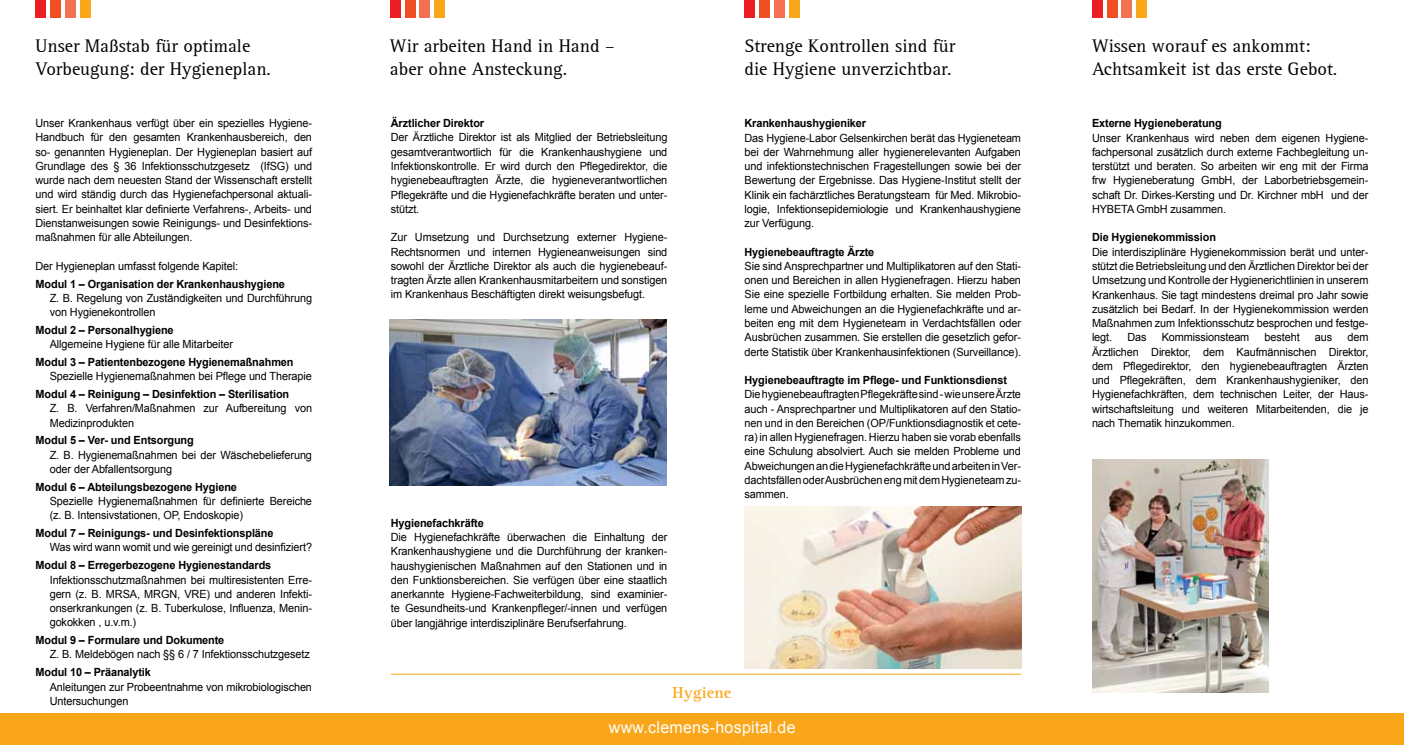
<style>
.page{position:relative;width:1404px;height:745px;background:#fff}
.page>*{position:absolute;margin:0;border:0;box-sizing:border-box;transform-origin:0 0}
.t1{font:18.75px/22.5px "Agfa Rotis Serif";color:#000}
.t2{font:16.25px "Arial";letter-spacing:.02em;color:#fff}
.t3{font:700 16.25px "Agfa Rotis Serif";letter-spacing:.01em;color:#faa61a}
.t4{font:11.25px/14.2px "Arial";letter-spacing:-.01em;color:#000;text-align:justify}
.t5{font:700 11.25px "Arial";letter-spacing:-.01em;color:#000}
</style>
<div class="page">
<div style="left:0;top:712px;width:1403px;height:32px;background:#faa61a"></div>
<div style="left:390px;top:0;width:10px;height:18px;background:#ed1d24"></div>
<div style="left:405px;top:0;width:10px;height:18px;background:#f04e23"></div>
<div style="left:419px;top:0;width:11px;height:18px;background:#f37053"></div>
<div style="left:434px;top:0;width:11px;height:18px;background:#faa61a"></div>
<div style="left:744px;top:0;width:11px;height:18px;background:#ed1d24"></div>
<div style="left:759px;top:0;width:11px;height:18px;background:#f04e23"></div>
<div style="left:774px;top:0;width:10px;height:18px;background:#f37053"></div>
<div style="left:788px;top:0;width:11px;height:18px;background:#faa61a"></div>
<div style="left:36px;top:0;width:10px;height:18px;background:#ed1d24"></div>
<div style="left:50px;top:0;width:11px;height:18px;background:#f04e23"></div>
<div style="left:65px;top:0;width:11px;height:18px;background:#f37053"></div>
<div style="left:80px;top:0;width:10px;height:18px;background:#faa61a"></div>
<div style="left:1091px;top:0;width:11px;height:18px;background:#ed1d24"></div>
<div style="left:1106px;top:0;width:11px;height:18px;background:#f04e23"></div>
<div style="left:1121px;top:0;width:11px;height:18px;background:#f37053"></div>
<div style="left:1136px;top:0;width:10px;height:18px;background:#faa61a"></div>
<hr style="left:391px;top:673px;width:629px;height:1px;background:#faa61a">
<img style="left:390px;top:319px;width:276px;height:166px">
<img style="left:744px;top:506px;width:276px;height:162px">
<img style="left:1092px;top:459px;width:176px;height:233px">
<h1 class="t1" style="left:36px;top:35px;width:237px">Unser Maßstab für optimale<br>Vorbeugung: der Hygieneplan.</h1>
<h1 class="t1" style="left:1091px;top:35px;width:247px">Wissen worauf es ankommt:<br>Achtsamkeit ist das erste Gebot.</h1>
<h1 class="t1" style="left:390px;top:35px;width:226px">Wir arbeiten Hand in Hand – aber ohne Ansteckung.</h1>
<h1 class="t1" style="left:744px;top:35px;width:212px">Strenge Kontrollen sind für die Hygiene unverzichtbar.</h1>
<p class="t4" style="left:36px;top:116px;width:278px">Unser Krankenhaus verfügt über ein spezielles Hygiene-Handbuch für den gesamten Krankenhausbereich, den so- genannten Hygieneplan. Der Hygieneplan basiert auf Grundlage des § 36 Infektionsschutzgesetz (IfSG) und wurde nach dem neuesten Stand der Wissenschaft erstellt und wird ständig durch das Hygienefachpersonal aktuali&shy;siert. Er beinhaltet klar definierte Verfahrens-, Arbeits- und Dienstanweisungen sowie Reinigungs- und Desinfektions&shy;maßnahmen für alle Abteilungen.</p>
<p class="t4" style="left:36px;top:258px;width:204px">Der Hygieneplan umfasst folgende Kapitel:</p>
<p class="t5" style="left:36px;top:276px;width:251px">Modul 1 – Organisation der Krankenhaushygiene</p>
<p class="t4" style="left:50px;top:291px;width:264px">Z. B. Regelung von Zuständigkeiten und Durchführung von Hygienekontrollen</p>
<p class="t5" style="left:36px;top:322px;width:140px">Modul 2 – Personalhygiene</p>
<p class="t4" style="left:50px;top:337px;width:185px">Allgemeine Hygiene für alle Mitarbeiter</p>
<p class="t5" style="left:36px;top:354px;width:259px">Modul 3 – Patientenbezogene Hygienemaßnahmen</p>
<p class="t4" style="left:50px;top:369px;width:264px">Spezielle Hygienemaßnahmen bei Pflege und Therapie</p>
<p class="t5" style="left:36px;top:386px;width:255px">Modul 4 – Reinigung – Desinfektion – Sterilisation</p>
<p class="t4" style="left:50px;top:401px;width:264px">Z. B. Verfahren/Maßnahmen zur Aufbereitung von<br>Medizinprodukten</p>
<p class="t5" style="left:36px;top:432px;width:160px">Modul 5 – Ver- und Entsorgung</p>
<p class="t4" style="left:50px;top:447px;width:264px">Z. B. Hygienemaßnahmen bei der Wäschebelieferung oder der Abfallentsorgung</p>
<p class="t5" style="left:36px;top:479px;width:203px">Modul 6 – Abteilungsbezogene Hygiene</p>
<p class="t4" style="left:50px;top:494px;width:264px">Spezielle Hygienemaßnahmen für definierte Bereiche (z. B. Intensivstationen, OP, Endoskopie)</p>
<p class="t5" style="left:36px;top:525px;width:239px">Modul 7 – Reinigungs- und Desinfektionspläne</p>
<p class="t4" style="left:50px;top:540px;width:264px">Was wird wann womit und wie gereinigt und desinfiziert?</p>
<p class="t5" style="left:36px;top:557px;width:237px">Modul 8 – Erregerbezogene Hygienestandards</p>
<p class="t4" style="left:50px;top:572px;width:264px">Infektionsschutzmaßnahmen bei multiresistenten Erre&shy;gern (z. B. MRSA, MRGN, VRE) und anderen Infekti&shy;onserkrankungen (z. B. Tuberkulose, Influenza, Menin&shy;gokokken , u.v.m.)</p>
<p class="t5" style="left:36px;top:632px;width:190px">Modul 9 – Formulare und Dokumente</p>
<p class="t4" style="left:50px;top:647px;width:262px">Z. B. Meldebögen nach §§ 6 / 7 Infektionsschutzgesetz</p>
<p class="t5" style="left:36px;top:664px;width:117px">Modul 10 – Präanalytik</p>
<p class="t4" style="left:50px;top:679px;width:264px">Anleitungen zur Probeentnahme von mikrobiologischen<br>Untersuchungen</p>
<p class="t5" style="left:391px;top:116px;width:95px">Ärztlicher Direktor</p>
<p class="t4" style="left:391px;top:130px;width:278px">Der Ärztliche Direktor ist als Mitglied der Betriebsleitung gesamtverantwortlich für die Krankenhaushygiene und Infektionskontrolle. Er wird durch den Pflegedirektor, die hygienebeauftragten Ärzte, die hygieneverantwortlichen Pflegekräfte und die Hygienefachkräfte beraten und unter&shy;stützt.</p>
<p class="t4" style="left:391px;top:230px;width:278px">Zur Umsetzung und Durchsetzung externer Hygiene-Rechtsnormen und internen Hygieneanweisungen sind sowohl der Ärztliche Direktor als auch die hygienebeauf&shy;tragten Ärzte allen Krankenhausmitarbeitern und sonstigen im Krankenhaus Beschäftigten direkt weisungsbefugt.</p>
<p class="t5" style="left:391px;top:515px;width:94px">Hygienefachkräfte</p>
<p class="t4" style="left:391px;top:529px;width:278px">Die Hygienefachkräfte überwachen die Einhaltung der Krankenhaushygiene und die Durchführung der kranken&shy;haushygienischen Maßnahmen auf den Stationen und in den Funktionsbereichen. Sie verfügen über eine staatlich anerkannte Hygiene-Fachweiterbildung, sind examinier&shy;te Gesundheits-und Krankenpfleger/-innen und verfügen über langjährige interdisziplinäre Berufserfahrung.</p>
<p class="t5" style="left:744px;top:116px;width:123px">Krankenhaushygieniker</p>
<p class="t4" style="left:744px;top:130px;width:278px">Das Hygiene-Labor Gelsenkirchen berät das Hygieneteam bei der Wahrnehmung aller hygienerelevanten Aufgaben und infektionstechnischen Fragestellungen sowie bei der Bewertung der Ergebnisse. Das Hygiene-Institut stellt der Klinik ein fachärztliches Beratungsteam für Med. Mikrobio&shy;logie, Infektionsepidemiologie und Krankenhaushygiene zur Verfügung.</p>
<p class="t5" style="left:744px;top:244px;width:131px">Hygienebeauftragte Ärzte</p>
<p class="t4" style="left:744px;top:259px;width:278px">Sie sind Ansprechpartner und Multiplikatoren auf den Stati&shy;onen und Bereichen in allen Hygienefragen. Hierzu haben Sie eine spezielle Fortbildung erhalten. Sie melden Prob&shy;leme und Abweichungen an die Hygienefachkräfte und ar&shy;beiten eng mit dem Hygieneteam in Verdachtsfällen oder Ausbrüchen zusammen. Sie erstellen die gesetzlich gefor&shy;derte Statistik über Krankenhausinfektionen (Surveillance).</p>
<p class="t5" style="left:744px;top:372px;width:264px">Hygienebeauftragte im Pflege- und Funktionsdienst</p>
<p class="t4" style="left:744px;top:387px;width:278px">Die hygienebeauftragten Pflegekräfte sind - wie unsere Ärzte auch - Ansprechpartner und Multiplikatoren auf den Statio&shy;nen und in den Bereichen (OP/Funktionsdiagnostik et cete&shy;ra) in allen Hygienefragen. Hierzu haben sie vorab ebenfalls eine Schulung absolviert. Auch sie melden Probleme und Abweichungen an die Hygienefachkräfte und arbeiten in Ver&shy;dachtsfällen oder Ausbrüchen eng mit dem Hygieneteam zu&shy;sammen.</p>
<h2 class="t3" style="left:672px;top:682px;width:60px">Hygiene</h2>
<h2 class="t2" style="left:608px;top:716px;width:188px">www.clemens-hospital.de</h2>
<p class="t5" style="left:1091px;top:116px;width:131px">Externe Hygieneberatung</p>
<p class="t4" style="left:1091px;top:130px;width:278px">Unser Krankenhaus wird neben dem eigenen Hygiene&shy;fachpersonal zusätzlich durch externe Fachbegleitung un&shy;terstützt und beraten. So arbeiten wir eng mit der Firma frw Hygieneberatung GmbH, der Laborbetriebsgemein&shy;schaft Dr. Dirkes-Kersting und Dr. Kirchner mbH und der HYBETA GmbH zusammen.</p>
<p class="t5" style="left:1091px;top:230px;width:125px">Die Hygienekommission</p>
<p class="t4" style="left:1091px;top:245px;width:278px">Die interdisziplinäre Hygienekommission berät und unter&shy;stützt die Betriebsleitung und den Ärztlichen Direktor bei der Umsetzung und Kontrolle der Hygienerichtlinien in unserem Krankenhaus. Sie tagt mindestens dreimal pro Jahr sowie zusätzlich bei Bedarf. In der Hygienekommission werden Maßnahmen zum Infektionsschutz besprochen und festge&shy;legt.</p>
<p class="t4" style="left:1091px;top:330px;width:278px;text-indent:255px">dem Ärztlichen Direktor, dem Kaufmännischen Direktor, dem Pflegedirektor, den hygienebeauftragten Ärzten und Pflegekräften, dem Krankenhaushygieniker, den Hygienefachkräften, dem technischen Leiter, der Haus&shy;wirtschaftsleitung und weiteren Mitarbeitenden, die je nach Thematik hinzukommen.</p>
<p class="t4" style="left:1127px;top:330px;width:21px">Das</p>
<p class="t4" style="left:1161px;top:330px;width:89px">Kommissionsteam</p>
<p class="t4" style="left:1264px;top:330px;width:37px">besteht</p>
<p class="t4" style="left:1314px;top:330px;width:19px">aus</p>
</div>
